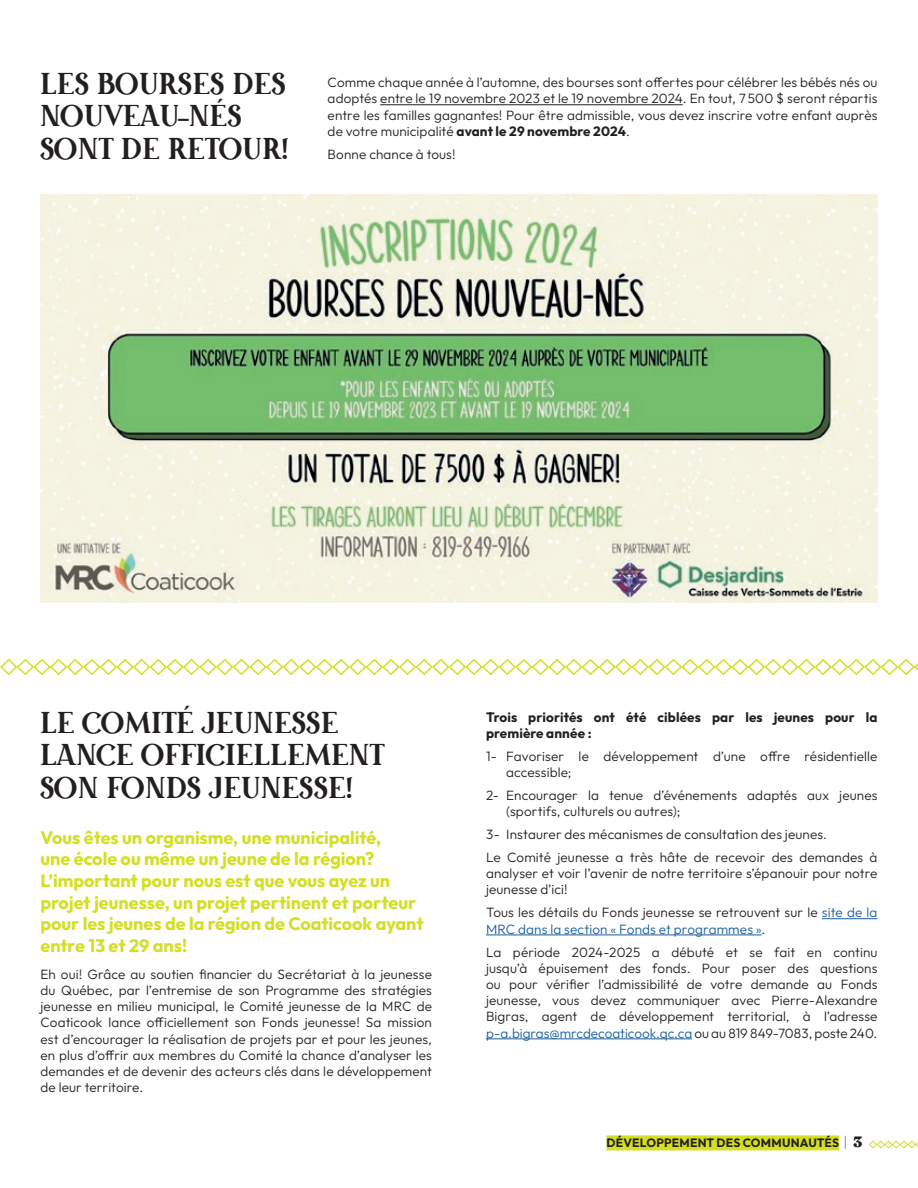
<style>
.page{position:relative;width:918px;height:1188px;background:#fff}
.page>*{position:absolute;margin:0;border:0;box-sizing:border-box;transform-origin:0 0}
.t1{font:27px/32.4px "Meridies Antiqua";letter-spacing:.04em;color:#231f20}
.t2{font:700 18px/21.6px "Outfit";color:#d4de23}
.t3{font:300 13.5px/16.2px "Outfit";letter-spacing:.01em;color:#231f20}
.t4{font:700 13.5px/16.2px "Outfit";letter-spacing:.01em;color:#231f20}
.t5{font:700 12px "Outfit";letter-spacing:.02em;color:#231f20}
.s1{font-weight:700}
.s2{color:#175d9e}
.s3{font-weight:100;font-size:15px}
.s4{font-family:"Fraunces 9 pt";font-weight:900;font-size:15px}
</style>
<div class="page">
<div style="left:607px;top:1135px;width:232px;height:15px;background:#d4de23"></div>
<svg style="left:868px;top:1140px;width:50px;height:9px"></svg>
<svg style="left:0;top:658px;width:918px;height:18px"></svg>
<hr style="left:822px;top:918px;width:55px;height:1px;background:#175d9e">
<hr style="left:486px;top:935px;width:276px;height:1px;background:#175d9e">
<hr style="left:486px;top:1039px;width:206px;height:1px;background:#175d9e">
<img style="left:40px;top:194px;width:838px;height:409px">
<hr style="left:380px;top:104px;width:303px;height:1px;background:#231f20">
<h1 class="t1" style="left:40px;top:68px;width:249px">LES BOURSES DES<br>NOUVEAU-NÉS<br>SONT DE RETOUR!</h1>
<p class="t3" style="left:328px;top:75px;width:551px;text-align:justify">Comme chaque année à l’automne, des bourses sont offertes pour célébrer les bébés nés ou adoptés entre le 19 novembre 2023 et le 19 novembre 2024. En tout, 7500 $ seront répartis entre les familles gagnantes! Pour être admissible, vous devez inscrire votre enfant auprès de votre municipalité <span class="s1">avant le 29 novembre 2024</span>.</p>
<p class="t3" style="left:328px;top:146px;width:130px">Bonne chance à tous!</p>
<h1 class="t1" style="left:40px;top:707px;width:344px">LE COMITÉ JEUNESSE<br>LANCE OFFICIELLEMENT<br>SON FONDS JEUNESSE!</h1>
<h2 class="t2" style="left:40px;top:827px;width:385px">Vous êtes un organisme, une municipalité,<br>une école ou même un jeune de la région?<br>L’important pour nous est que vous ayez un projet jeunesse, un projet pertinent et porteur pour les jeunes de la région de Coaticook ayant entre 13 et 29 ans!</h2>
<p class="t3" style="left:40px;top:966px;width:393px;text-align:justify">Eh oui! Grâce au soutien financier du Secrétariat à la jeunesse du Québec, par l’entremise de son Programme des stratégies jeunesse en milieu municipal, le Comité jeunesse de la MRC de Coaticook lance officiellement son Fonds jeunesse! Sa mission est d’encourager la réalisation de projets par et pour les jeunes, en plus d’offrir aux membres du Comité la chance d’analyser les demandes et de devenir des acteurs clés dans le développement de leur territoire.</p>
<p class="t4" style="left:486px;top:709px;width:393px">Trois priorités ont été ciblées par les jeunes pour la première année :</p>
<p class="t3" style="left:506px;top:748px;width:373px;text-indent:-20px">1- Favoriser le développement d’une offre résidentielle accessible;</p>
<p class="t3" style="left:506px;top:787px;width:373px;text-indent:-20px">2- Encourager la tenue d’événements adaptés aux jeunes (sportifs, culturels ou autres);</p>
<p class="t3" style="left:486px;top:823px;width:393px;line-height:23px">3- Instaurer des mécanismes de consultation des jeunes.<br>Le Comité jeunesse a très hâte de recevoir des demandes à</p>
<p class="t3" style="left:486px;top:866px;width:393px">analyser et voir l’avenir de notre territoire s’épanouir pour notre jeunesse d’ici!</p>
<p class="t3" style="left:486px;top:905px;width:393px">Tous les détails du Fonds jeunesse se retrouvent sur le <span class="s2">site de la<br>MRC dans la section « Fonds et programmes »</span>.</p>
<p class="t3" style="left:486px;top:944px;width:393px;text-align:justify">La période 2024-2025 a débuté et se fait en continu jusqu’à épuisement des fonds. Pour poser des questions ou pour vérifier l’admissibilité de votre demande au Fonds jeunesse, vous devez communiquer avec Pierre-Alexandre Bigras, agent de développement territorial, à l’adresse <span class="s2">p-a.bigras@mrcdecoaticook.qc.ca</span> ou au 819 849-7083, poste 240.</p>
<p class="t5" style="left:607px;top:1135px;width:257px">DÉVELOPPEMENT DES COMMUNAUTÉS <span class="s3">|</span> <span class="s4">3</span></p>
</div>
